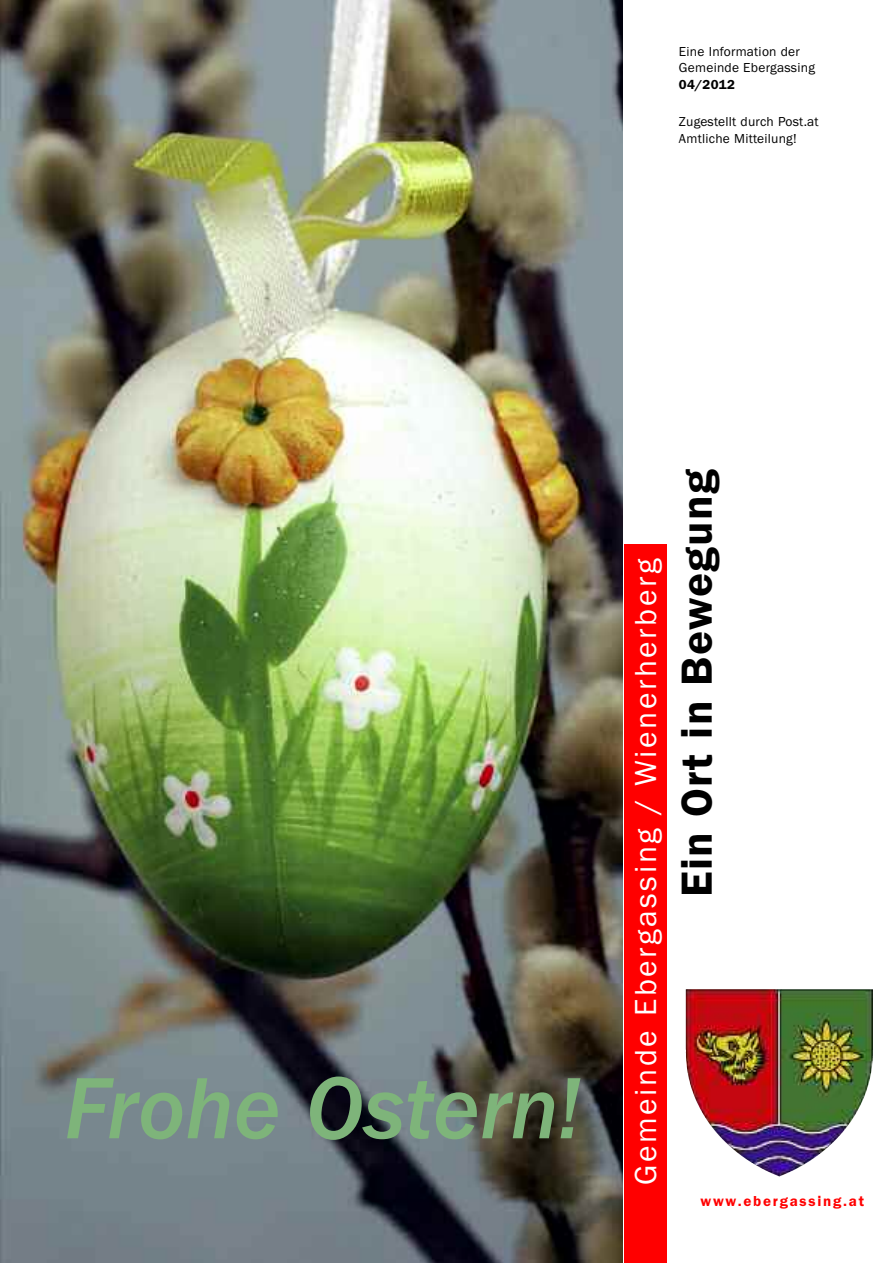
<style>
.page{position:relative;width:893px;height:1263px;background:#fff}
.page>*{position:absolute;margin:0;border:0;box-sizing:border-box;transform-origin:0 0}
.t1{font:italic 500 90px "Franklin Gothic EF";color:#7eb47a}
.t2{font:600 45px "Franklin Gothic EF";letter-spacing:.03em;color:#000}
.t3{font:31.5px "Franklin Gothic EF";letter-spacing:.085em;color:#fff}
.t4{font:600 15px "Franklin Gothic EF";letter-spacing:.115em;color:#f00}
.t5{font:13.5px/16.5px "Franklin Gothic EF";letter-spacing:.015em;color:#000}
.t6{font:600 13.5px "Franklin Gothic EF";letter-spacing:.015em;color:#000}
</style>
<div class="page">
<img style="left:686px;top:989px;width:187px;height:156px">
<div style="left:625px;top:545px;width:42px;height:718px;background:#f00"></div>
<img style="left:0;top:0;width:623px;height:1263px">
<p class="t5" style="left:679px;top:43px;width:138px">Eine Information der<br>Gemeinde Ebergassing</p>
<p class="t6" style="left:679px;top:76px;width:58px">04/2012</p>
<p class="t5" style="left:679px;top:113px;width:141px">Zugestellt durch Post.at<br>Amtliche Mitteilung!</p>
<h1 class="t1" style="left:64px;top:1059px;width:518px">Frohe Ostern!</h1>
<h3 class="t3" style="left:627px;top:1185px;width:628px;rotate:-90deg">Gemeinde Ebergassing / Wienerherberg</h3>
<h2 class="t2" style="left:670px;top:897px;width:430px;rotate:-90deg">Ein Ort in Bewegung</h2>
<p class="t4" style="left:700px;top:1192px;width:165px">www.ebergassing.at</p>
</div>
